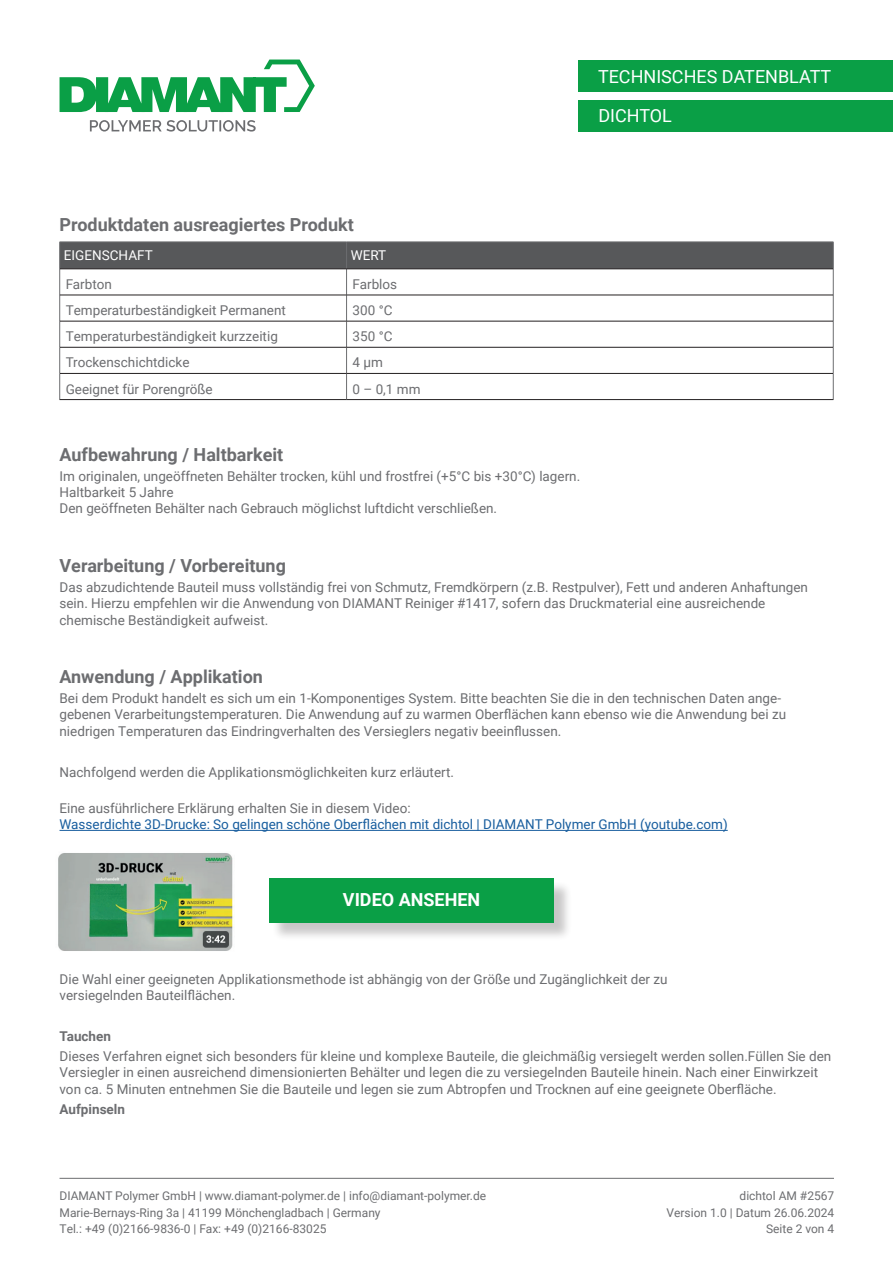
<style>
.page{position:relative;width:893px;height:1263px;background:#fff}
.page>*{position:absolute;margin:0;border:0;box-sizing:border-box;transform-origin:0 0}
.t1{font:700 18px "Roboto";color:#6c6d70}
.t2{font:18px "Roboto";color:#fff}
.t3{font:700 18px "Roboto";color:#fff}
.t4{font:13.5px/16.2px "Roboto";color:#6c6d70}
.t5{font:13.5px "Roboto";color:#175d9e}
.t6{font:700 13.5px "Roboto";color:#6c6d70}
.t7{font:13.5px "Roboto";color:#fff}
.t8{font:12px/16.5px "Roboto";color:#6c6d70}
</style>
<div class="page">
<svg style="left:60px;top:60px;width:255px;height:52px"></svg>
<svg style="left:90px;top:120px;width:166px;height:12px"></svg>
<div style="left:578px;top:60px;width:315px;height:32px;background:#0a9f46"></div>
<div style="left:578px;top:100px;width:315px;height:32px;background:#0a9f46"></div>
<hr style="left:60px;top:1178px;width:774px;height:1px;background:#6c6d70">
<hr style="left:60px;top:830px;width:668px;height:1px;background:#175d9e">
<svg style="left:59px;top:242px;width:775px;height:157px"></svg>
<hr style="left:60px;top:269px;width:287px;height:1px;background:#231f20">
<hr style="left:347px;top:269px;width:486px;height:1px;background:#231f20">
<hr style="left:60px;top:295px;width:287px;height:1px;background:#231f20">
<hr style="left:347px;top:295px;width:486px;height:1px;background:#231f20">
<hr style="left:60px;top:321px;width:287px;height:1px;background:#231f20">
<hr style="left:347px;top:321px;width:486px;height:1px;background:#231f20">
<hr style="left:60px;top:347px;width:287px;height:1px;background:#231f20">
<hr style="left:347px;top:347px;width:486px;height:1px;background:#231f20">
<hr style="left:60px;top:373px;width:287px;height:1px;background:#231f20">
<hr style="left:347px;top:373px;width:486px;height:1px;background:#231f20">
<hr style="left:60px;top:399px;width:287px;height:1px;background:#231f20">
<hr style="left:347px;top:399px;width:486px;height:1px;background:#231f20">
<img style="left:58px;top:853px;width:175px;height:98px">
<div style="left:272px;top:880px;width:300px;height:61px;background:#231f20;opacity:.25"></div>
<div style="left:270px;top:878px;width:284px;height:44px;background:#0a9f46"></div>
<h1 class="t2" style="left:598px;top:64px;width:235px">TECHNISCHES DATENBLATT</h1>
<h1 class="t2" style="left:598px;top:103px;width:75px">DICHTOL</h1>
<h1 class="t1" style="left:60px;top:212px;width:296px">Produktdaten ausreagiertes Produkt</h1>
<p class="t7" style="left:64px;top:246px;width:90px">EIGENSCHAFT</p>
<p class="t7" style="left:351px;top:246px;width:37px">WERT</p>
<p class="t4" style="left:66px;top:276px;width:48px">Farbton</p>
<p class="t4" style="left:353px;top:276px;width:46px">Farblos</p>
<p class="t4" style="left:66px;top:302px;width:222px">Temperaturbeständigkeit Permanent</p>
<p class="t4" style="left:353px;top:302px;width:41px">300 °C</p>
<p class="t4" style="left:66px;top:328px;width:214px">Temperaturbeständigkeit kurzzeitig</p>
<p class="t4" style="left:353px;top:328px;width:41px">350 °C</p>
<p class="t4" style="left:66px;top:354px;width:125px">Trockenschichtdicke</p>
<p class="t4" style="left:353px;top:354px;width:32px">4 µm</p>
<p class="t4" style="left:66px;top:380px;width:149px">Geeignet für Porengröße</p>
<p class="t4" style="left:353px;top:380px;width:69px">0 – 0,1 mm</p>
<h1 class="t1" style="left:60px;top:441px;width:225px">Aufbewahrung / Haltbarkeit</h1>
<p class="t4" style="left:60px;top:468px;width:522px">Im originalen, ungeöffneten Behälter trocken, kühl und frostfrei (+5°C bis +30°C) lagern.<br>Haltbarkeit 5 Jahre<br>Den geöffneten Behälter nach Gebrauch möglichst luftdicht verschließen.</p>
<h1 class="t1" style="left:60px;top:553px;width:228px">Verarbeitung / Vorbereitung</h1>
<p class="t4" style="left:60px;top:579px;width:750px">Das abzudichtende Bauteil muss vollständig frei von Schmutz, Fremdkörpern (z.B. Restpulver), Fett und anderen Anhaftungen sein. Hierzu empfehlen wir die Anwendung von DIAMANT Reiniger #1417, sofern das Druckmaterial eine ausreichende chemische Beständigkeit aufweist.</p>
<h1 class="t1" style="left:60px;top:664px;width:205px">Anwendung / Applikation</h1>
<p class="t4" style="left:60px;top:690px;width:728px">Bei dem Produkt handelt es sich um ein 1-Komponentiges System. Bitte beachten Sie die in den technischen Daten ange&shy;gebenen Verarbeitungstemperaturen. Die Anwendung auf zu warmen Oberflächen kann ebenso wie die Anwendung bei zu niedrigen Temperaturen das Eindringverhalten des Versieglers negativ beeinflussen.</p>
<p class="t4" style="left:60px;top:763px;width:396px">Nachfolgend werden die Applikationsmöglichkeiten kurz erläutert.</p>
<p class="t4" style="left:60px;top:800px;width:353px">Eine ausführlichere Erklärung erhalten Sie in diesem Video:</p>
<p class="t5" style="left:60px;top:815px;width:670px">Wasserdichte 3D-Drucke: So gelingen schöne Oberflächen mit dichtol | DIAMANT Polymer GmbH (youtube.com)</p>
<h1 class="t3" style="left:343px;top:887px;width:139px">VIDEO ANSEHEN</h1>
<p class="t4" style="left:60px;top:970px;width:610px">Die Wahl einer geeigneten Applikationsmethode ist abhängig von der Größe und Zugänglichkeit der zu versiegelnden Bauteilflächen.</p>
<p class="t6" style="left:60px;top:1026px;width:53px">Tauchen</p>
<p class="t4" style="left:60px;top:1048px;width:773px">Dieses Verfahren eignet sich besonders für kleine und komplexe Bauteile, die gleichmäßig versiegelt werden sollen.Füllen Sie den<br>Versiegler in einen ausreichend dimensionierten Behälter und legen die zu versiegelnden Bauteile hinein. Nach einer Einwirkzeit von ca. 5 Minuten entnehmen Sie die Bauteile und legen sie zum Abtropfen und Trocknen auf eine geeignete Oberfläche.</p>
<p class="t6" style="left:60px;top:1100px;width:67px">Aufpinseln</p>
<p class="t8" style="left:60px;top:1187px;width:428px">DIAMANT Polymer GmbH | www.diamant-polymer.de | info@diamant-polymer.de<br>Marie-Bernays-Ring 3a | 41199 Mönchengladbach | Germany<br>Tel.: +49 (0)2166-9836-0 | Fax: +49 (0)2166-83025</p>
<p class="t8" style="left:667px;top:1187px;width:169px;text-align:right">dichtol AM #2567<br>Version 1.0 | Datum 26.06.2024<br>Seite 2 von 4</p>
</div>
